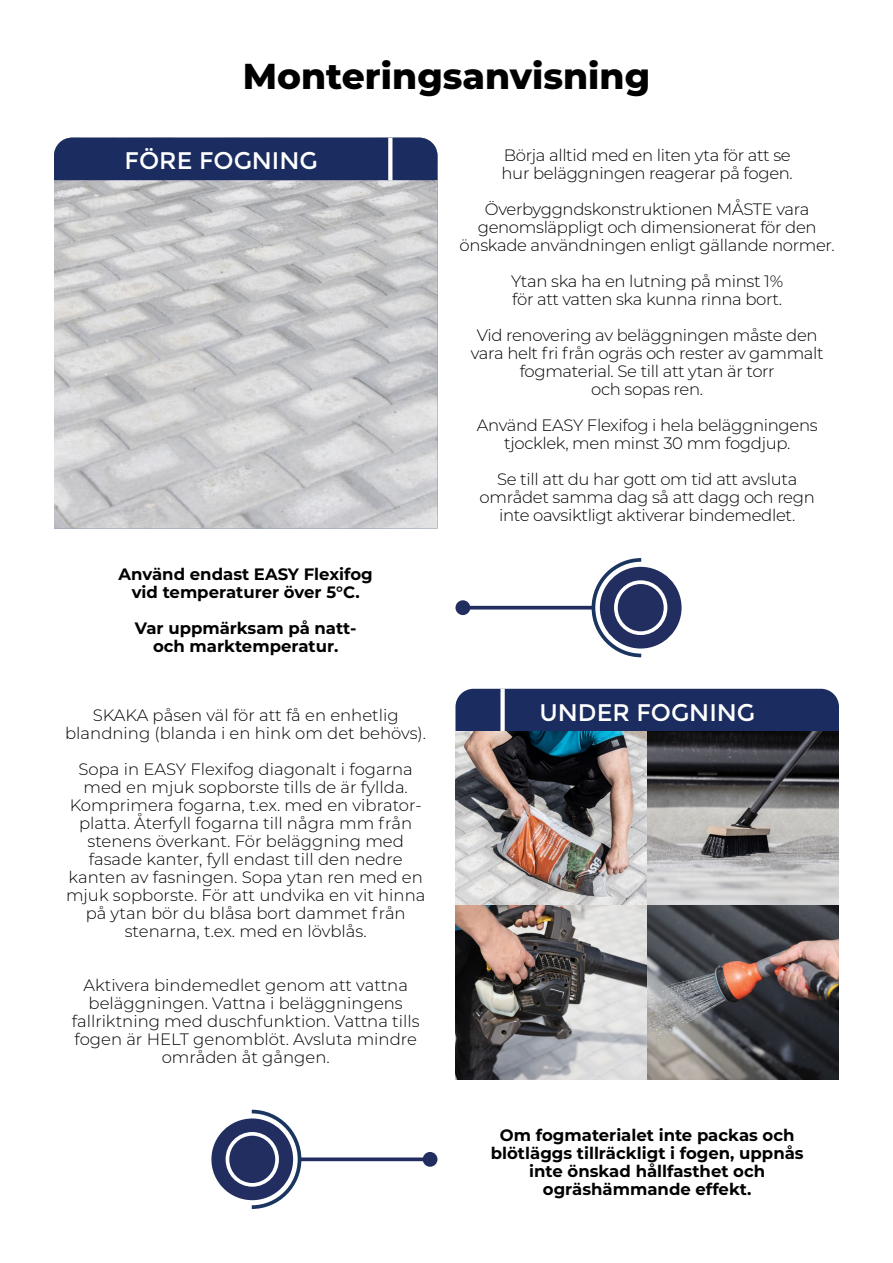
<style>
.page{position:relative;width:893px;height:1263px;background:#fff}
.page>*{position:absolute;margin:0;border:0;box-sizing:border-box;transform-origin:0 0}
.t1{font:800 36px "Montserrat";color:#000}
.t2{font:24px "Montserrat";color:#fff}
.t3{font:300 16.5px/18px "Montserrat";letter-spacing:-.015em;color:#000101;text-align:center}
.t4{font:700 16.5px/18px "Montserrat";color:#000;text-align:center}
.t5{font:700 16.5px/18px "Montserrat";color:#000101;text-align:center}
</style>
<div class="page">
<img style="left:54px;top:180px;width:383px;height:348px">
<div style="left:600px;top:567px;width:82px;height:81px;background:#212e5f;border-radius:50%"></div>
<hr style="left:463px;top:606px;width:130px;height:3px;background:#212e5f">
<div style="left:455px;top:600px;width:15px;height:15px;background:#212e5f;border-radius:50%"></div>
<svg style="left:590px;top:558px;width:55px;height:100px"></svg>
<div style="left:211px;top:1118px;width:82px;height:82px;background:#212e5f;border-radius:50%"></div>
<svg style="left:303px;top:1157px;width:120px;height:4px"></svg>
<div style="left:423px;top:1152px;width:14px;height:15px;background:#212e5f;border-radius:50%"></div>
<svg style="left:248px;top:1109px;width:55px;height:100px"></svg>
<div style="left:616px;top:582px;width:49px;height:51px;background:#212e5f;border-radius:50%"></div>
<div style="left:614px;top:580px;width:53px;height:55px;border:4px solid #fff;border-radius:50%"></div>
<div style="left:227px;top:1134px;width:50px;height:51px;background:#212e5f;border-radius:50%"></div>
<div style="left:226px;top:1132px;width:53px;height:55px;border:4px solid #fff;border-radius:50%"></div>
<div style="left:54px;top:138px;width:383px;height:42px;background:#1b2d60"></div>
<svg style="left:388px;top:138px;width:4px;height:42px"></svg>
<div style="left:455px;top:689px;width:384px;height:42px;background:#1b2d60"></div>
<div style="left:500px;top:689px;width:5px;height:42px;background:#fff"></div>
<img style="left:455px;top:731px;width:192px;height:174px">
<svg style="left:647px;top:731px;width:192px;height:174px;background:#838283"></svg>
<svg style="left:455px;top:905px;width:192px;height:174px;background:#898381"></svg>
<svg style="left:647px;top:905px;width:192px;height:174px;background:#5f5a5b"></svg>
<h1 class="t1" style="left:243px;top:50px;width:409px">Monteringsanvisning</h1>
<h2 class="t2" style="left:125px;top:147px;width:195px">FÖRE FOGNING</h2>
<p class="t5" style="left:119px;top:564px;width:256px">Använd endast EASY Flexifog vid temperaturer över 5°C.</p>
<p class="t5" style="left:135px;top:618px;width:223px">Var uppmärksam på natt&shy;och marktemperatur.</p>
<p class="t3" style="left:65px;top:706px;width:363px">SKAKA påsen väl för att få en enhetlig blandning (blanda i en hink om det behövs).</p>
<p class="t3" style="left:66px;top:760px;width:361px">Sopa in EASY Flexifog diagonalt i fogarna med en mjuk sopborste tills de är fyllda.<br>Komprimera fogarna, t.ex. med en vibrator&shy;platta. Återfyll fogarna till några mm från stenens överkant. För beläggning med fasade kanter, fyll endast till den nedre kanten av fasningen. Sopa ytan ren med en mjuk sopborste. För att undvika en vit hinna på ytan bör du blåsa bort dammet från stenarna, t.ex. med en lövblås.</p>
<p class="t3" style="left:72px;top:976px;width:349px">Aktivera bindemedlet genom att vattna beläggningen. Vattna i beläggningens fallriktning med duschfunktion. Vattna tills fogen är HELT genomblöt. Avsluta mindre områden åt gången.</p>
<p class="t3" style="left:501px;top:146px;width:293px;text-align:left">Börja alltid med en liten yta för att se hur beläggningen reagerar på fogen.</p>
<p class="t3" style="left:460px;top:200px;width:377px">Överbyggndskonstruktionen MÅSTE vara genomsläppligt och dimensionerat för den önskade användningen enligt gällande normer.</p>
<p class="t3" style="left:511px;top:272px;width:273px;text-align:left">Ytan ska ha en lutning på minst 1% för att vatten ska kunna rinna bort.</p>
<p class="t3" style="left:471px;top:326px;width:354px">Vid renovering av beläggningen måste den vara helt fri från ogräs och rester av gammalt fogmaterial. Se till att ytan är torr<br>och sopas ren.</p>
<p class="t3" style="left:477px;top:416px;width:342px">Använd EASY Flexifog i hela beläggningens tjocklek, men minst 30 mm fogdjup.</p>
<p class="t3" style="left:480px;top:470px;width:337px">Se till att du har gott om tid att avsluta området samma dag så att dagg och regn inte oavsiktligt aktiverar bindemedlet.</p>
<h2 class="t2" style="left:539px;top:698px;width:217px">UNDER FOGNING</h2>
<p class="t4" style="left:491px;top:1125px;width:314px">Om fogmaterialet inte packas och blötläggs tillräckligt i fogen, uppnås inte önskad hållfasthet och ogräshämmande effekt.</p>
</div>
